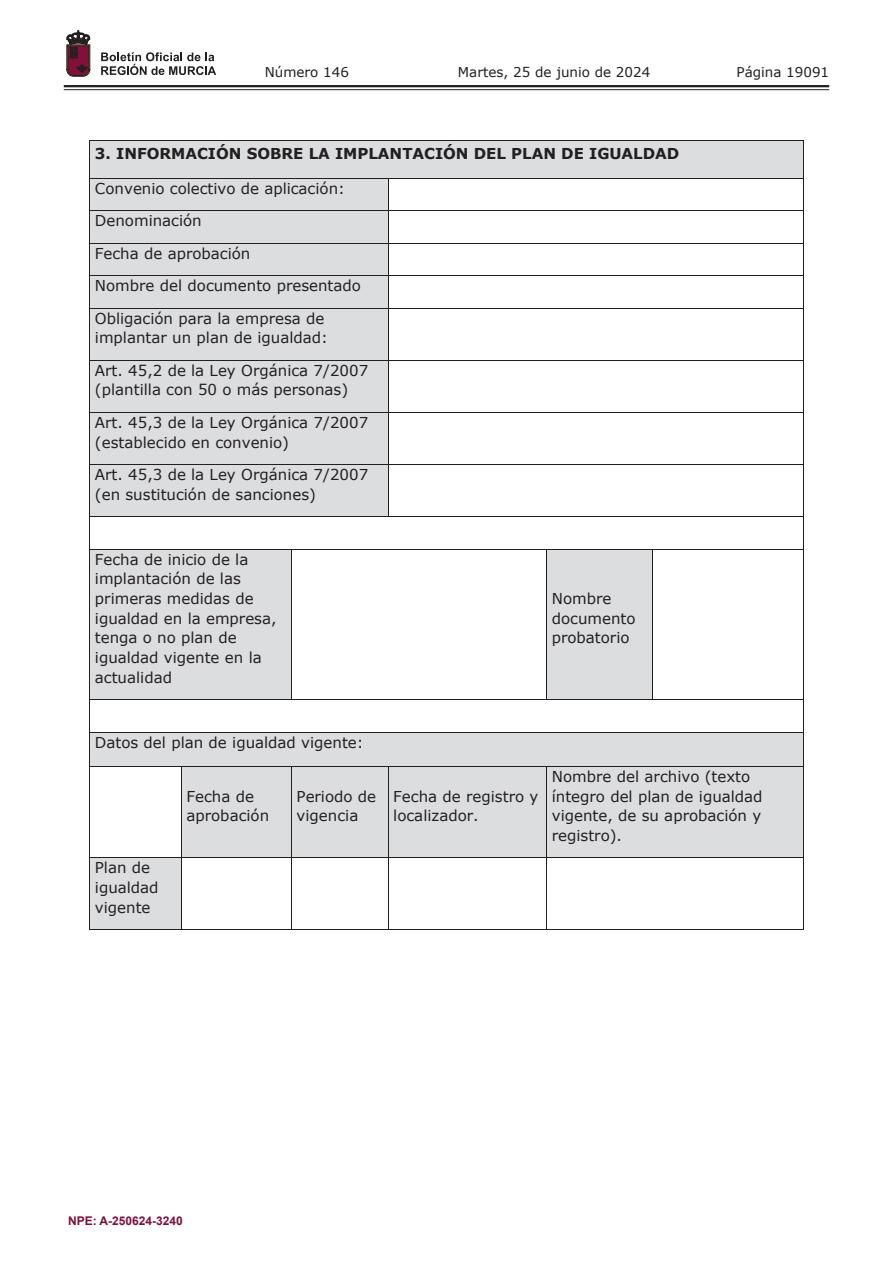
<style>
.page{position:relative;width:893px;height:1263px;background:#fff}
.page>*{position:absolute;margin:0;border:0;box-sizing:border-box;transform-origin:0 0}
.t1{font:15px/19.6px "Verdana";color:#231f20}
.t2{font:700 15px "Verdana";color:#231f20}
.t3{font:13.5px "Verdana";color:#231f20}
.t4{font:700 12px "Arial";color:#830f3b}
</style>
<div class="page">
<hr style="left:64px;top:85px;width:765px;height:2px;background:#231f20">
<hr style="left:64px;top:89px;width:765px;height:1px;background:#231f20">
<svg style="left:101px;top:52px;width:115px;height:23px"></svg>
<svg style="left:67px;top:31px;width:23px;height:45px"></svg>
<div style="left:90px;top:141px;width:713px;height:37px;background:#dcdddf"></div>
<hr style="left:89px;top:140px;width:715px;height:1px;background:#231f20">
<hr style="left:89px;top:141px;width:1px;height:37px;background:#231f20">
<hr style="left:803px;top:141px;width:1px;height:37px;background:#231f20">
<div style="left:90px;top:179px;width:298px;height:32px;background:#dcdddf"></div>
<hr style="left:89px;top:178px;width:715px;height:1px;background:#231f20">
<hr style="left:89px;top:179px;width:1px;height:32px;background:#231f20">
<hr style="left:388px;top:179px;width:1px;height:32px;background:#231f20">
<hr style="left:803px;top:179px;width:1px;height:32px;background:#231f20">
<div style="left:90px;top:211px;width:298px;height:32px;background:#dcdddf"></div>
<hr style="left:89px;top:211px;width:715px;height:1px;background:#231f20">
<hr style="left:89px;top:211px;width:1px;height:32px;background:#231f20">
<hr style="left:388px;top:211px;width:1px;height:32px;background:#231f20">
<hr style="left:803px;top:211px;width:1px;height:32px;background:#231f20">
<div style="left:90px;top:244px;width:298px;height:31px;background:#dcdddf"></div>
<hr style="left:89px;top:243px;width:715px;height:1px;background:#231f20">
<hr style="left:89px;top:244px;width:1px;height:31px;background:#231f20">
<hr style="left:388px;top:244px;width:1px;height:31px;background:#231f20">
<hr style="left:803px;top:244px;width:1px;height:31px;background:#231f20">
<div style="left:90px;top:276px;width:298px;height:32px;background:#dcdddf"></div>
<hr style="left:89px;top:275px;width:715px;height:1px;background:#231f20">
<hr style="left:89px;top:276px;width:1px;height:32px;background:#231f20">
<hr style="left:388px;top:276px;width:1px;height:32px;background:#231f20">
<hr style="left:803px;top:276px;width:1px;height:32px;background:#231f20">
<div style="left:90px;top:309px;width:298px;height:51px;background:#dcdddf"></div>
<hr style="left:89px;top:308px;width:715px;height:1px;background:#231f20">
<hr style="left:89px;top:309px;width:1px;height:51px;background:#231f20">
<hr style="left:388px;top:309px;width:1px;height:51px;background:#231f20">
<hr style="left:803px;top:309px;width:1px;height:51px;background:#231f20">
<div style="left:90px;top:361px;width:298px;height:51px;background:#dcdddf"></div>
<hr style="left:89px;top:360px;width:715px;height:1px;background:#231f20">
<hr style="left:89px;top:361px;width:1px;height:51px;background:#231f20">
<hr style="left:388px;top:361px;width:1px;height:51px;background:#231f20">
<hr style="left:803px;top:361px;width:1px;height:51px;background:#231f20">
<div style="left:90px;top:413px;width:298px;height:51px;background:#dcdddf"></div>
<hr style="left:89px;top:412px;width:715px;height:1px;background:#231f20">
<hr style="left:89px;top:413px;width:1px;height:51px;background:#231f20">
<hr style="left:388px;top:413px;width:1px;height:51px;background:#231f20">
<hr style="left:803px;top:413px;width:1px;height:51px;background:#231f20">
<div style="left:90px;top:465px;width:298px;height:51px;background:#dcdddf"></div>
<hr style="left:89px;top:464px;width:715px;height:1px;background:#231f20">
<hr style="left:89px;top:465px;width:1px;height:51px;background:#231f20">
<hr style="left:388px;top:465px;width:1px;height:51px;background:#231f20">
<hr style="left:803px;top:465px;width:1px;height:51px;background:#231f20">
<hr style="left:89px;top:516px;width:715px;height:1px;background:#231f20">
<hr style="left:89px;top:517px;width:1px;height:32px;background:#231f20">
<hr style="left:803px;top:517px;width:1px;height:32px;background:#231f20">
<div style="left:90px;top:549px;width:201px;height:150px;background:#dcdddf"></div>
<div style="left:547px;top:549px;width:105px;height:150px;background:#dcdddf"></div>
<hr style="left:89px;top:549px;width:715px;height:1px;background:#231f20">
<hr style="left:89px;top:549px;width:1px;height:150px;background:#231f20">
<hr style="left:291px;top:549px;width:1px;height:150px;background:#231f20">
<hr style="left:546px;top:549px;width:1px;height:150px;background:#231f20">
<hr style="left:652px;top:549px;width:1px;height:150px;background:#231f20">
<hr style="left:803px;top:549px;width:1px;height:150px;background:#231f20">
<hr style="left:89px;top:699px;width:715px;height:1px;background:#231f20">
<hr style="left:89px;top:700px;width:1px;height:32px;background:#231f20">
<hr style="left:803px;top:700px;width:1px;height:32px;background:#231f20">
<div style="left:90px;top:732px;width:713px;height:34px;background:#dcdddf"></div>
<hr style="left:89px;top:732px;width:715px;height:1px;background:#231f20">
<hr style="left:89px;top:732px;width:1px;height:34px;background:#231f20">
<hr style="left:803px;top:732px;width:1px;height:34px;background:#231f20">
<div style="left:181px;top:767px;width:110px;height:90px;background:#dcdddf"></div>
<div style="left:291px;top:767px;width:97px;height:90px;background:#dcdddf"></div>
<div style="left:388px;top:767px;width:158px;height:90px;background:#dcdddf"></div>
<div style="left:547px;top:767px;width:256px;height:90px;background:#dcdddf"></div>
<hr style="left:89px;top:766px;width:458px;height:1px;background:#231f20">
<hr style="left:547px;top:766px;width:256px;height:1px;background:#231f20">
<hr style="left:89px;top:767px;width:1px;height:90px;background:#231f20">
<hr style="left:181px;top:767px;width:1px;height:90px;background:#231f20">
<hr style="left:291px;top:767px;width:1px;height:90px;background:#231f20">
<hr style="left:388px;top:767px;width:1px;height:90px;background:#231f20">
<hr style="left:546px;top:767px;width:1px;height:90px;background:#231f20">
<hr style="left:803px;top:767px;width:1px;height:90px;background:#231f20">
<div style="left:90px;top:858px;width:91px;height:71px;background:#dcdddf"></div>
<hr style="left:89px;top:857px;width:458px;height:1px;background:#231f20">
<hr style="left:547px;top:857px;width:256px;height:1px;background:#231f20">
<hr style="left:89px;top:858px;width:1px;height:72px;background:#231f20">
<hr style="left:89px;top:929px;width:92px;height:1px;background:#231f20">
<hr style="left:181px;top:858px;width:1px;height:72px;background:#231f20">
<hr style="left:182px;top:929px;width:109px;height:1px;background:#231f20">
<hr style="left:291px;top:858px;width:1px;height:72px;background:#231f20">
<hr style="left:292px;top:929px;width:96px;height:1px;background:#231f20">
<hr style="left:388px;top:858px;width:1px;height:72px;background:#231f20">
<hr style="left:388px;top:929px;width:158px;height:1px;background:#231f20">
<hr style="left:546px;top:858px;width:1px;height:72px;background:#231f20">
<hr style="left:547px;top:929px;width:256px;height:1px;background:#231f20">
<hr style="left:803px;top:858px;width:1px;height:72px;background:#231f20">
<p class="t3" style="left:265px;top:62px;width:86px">Número 146</p>
<p class="t3" style="left:458px;top:62px;width:194px">Martes, 25 de junio de 2024</p>
<p class="t3" style="left:736px;top:62px;width:94px">Página 19091</p>
<p class="t2" style="left:95px;top:143px;width:586px">3. INFORMACIÓN SOBRE LA IMPLANTACIÓN DEL PLAN DE IGUALDAD</p>
<p class="t1" style="left:95px;top:172px;width:268px;line-height:32.4px">Convenio colectivo de aplicación:<br>Denominación<br>Fecha de aprobación<br>Nombre del documento presentado<br>Obligación para la empresa de</p>
<p class="t1" style="left:95px;top:321px;width:275px;line-height:32.4px">implantar un plan de igualdad:<br>Art. 45,2 de la Ley Orgánica 7/2007</p>
<p class="t1" style="left:95px;top:374px;width:275px;line-height:32.4px">(plantilla con 50 o más personas)<br>Art. 45,3 de la Ley Orgánica 7/2007</p>
<p class="t1" style="left:95px;top:426px;width:275px;line-height:32.4px">(establecido en convenio)<br>Art. 45,3 de la Ley Orgánica 7/2007</p>
<p class="t1" style="left:95px;top:484px;width:223px">(en sustitución de sanciones)</p>
<p class="t1" style="left:95px;top:549px;width:183px">Fecha de inicio de la implantación de las primeras medidas de igualdad en la empresa, tenga o no plan de igualdad vigente en la actualidad</p>
<p class="t1" style="left:552px;top:588px;width:85px">Nombre documento probatorio</p>
<p class="t1" style="left:95px;top:733px;width:270px">Datos del plan de igualdad vigente:</p>
<p class="t1" style="left:186px;top:786px;width:84px">Fecha de aprobación</p>
<p class="t1" style="left:297px;top:786px;width:81px">Periodo de vigencia</p>
<p class="t1" style="left:393px;top:786px;width:147px">Fecha de registro y localizador.</p>
<p class="t1" style="left:95px;top:858px;width:65px">Plan de igualdad vigente</p>
<p class="t1" style="left:552px;top:766px;width:212px">Nombre del archivo (texto íntegro del plan de igualdad vigente, de su aprobación y registro).</p>
<p class="t4" style="left:68px;top:1212px;width:116px">NPE: A-250624-3240</p>
</div>
